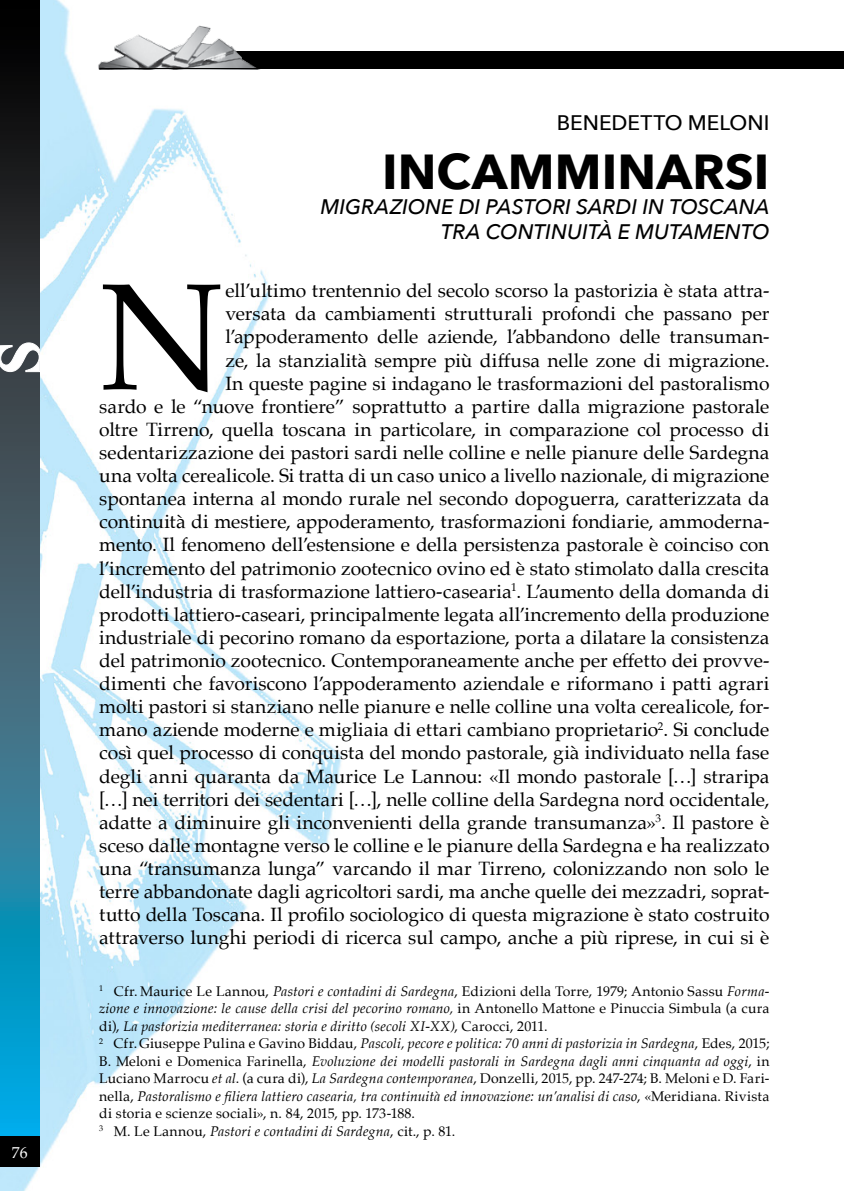
<style>
.page{position:relative;width:844px;height:1191px;background:#fff}
.page>*{position:absolute;margin:0;border:0;box-sizing:border-box;transform-origin:0 0}
.t1{font:151.55px "Palatino";color:#000}
.t2{font:700 49px "Avenir Next";color:#000}
.t3{font:italic 500 21px/25.2px "Avenir Next";color:#000;text-align:right}
.t4{font:500 21px "Avenir Next";color:#000}
.t5{font:19.25px/23.1px "Palatino";letter-spacing:-.005em;color:#000;text-align:right}
.t6{font:15.75px "Palatino";color:#fff}
.t7{font:italic 14px/17.5px "Palatino";letter-spacing:.01em;color:#000}
.s1{font-style:normal}
</style>
<div class="page">
<img style="left:0;top:0;width:355px;height:1191px">
<svg style="left:0;top:0;width:40px;height:1136px;background:#265b6d"></svg>
<div style="left:124px;top:52px;width:719px;height:17px;background:#000"></div>
<div style="left:0;top:1136px;width:40px;height:30px;background:#000"></div>
<img style="left:95px;top:0;width:174px;height:69px">
<hr style="left:99px;top:68px;width:162px;height:1px;background:#000">
<svg style="left:0;top:342px;width:41px;height:30px"></svg>
<p class="t6" style="left:12px;top:1139px;width:17px">76</p>
<p class="t4" style="left:556px;top:105px;width:214px">BENEDETTO MELONI</p>
<h2 class="t2" style="left:382px;top:129px;width:381px">INCAMMINARSI</h2>
<p class="t3" style="left:320px;top:193px;width:450px">MIGRAZIONE DI PASTORI SARDI IN TOSCANA<br>TRA CONTINUITÀ E MUTAMENTO</p>
<p class="t5" style="left:99px;top:279px;width:671px">ell’ultimo trentennio del secolo scorso la pastorizia è stata attra-<br>versata da cambiamenti strutturali profondi che passano per l’appoderamento delle aziende, l’abbandono delle transuman-<br>ze, la stanzialità sempre più diffusa nelle zone di migrazione.<br>In queste pagine si indagano le trasformazioni del pastoralismo<br>sardo e le “nuove frontiere” soprattutto a partire dalla migrazione pastorale oltre Tirreno, quella toscana in particolare, in comparazione col processo di sedentarizzazione dei pastori sardi nelle colline e nelle pianure delle Sardegna una volta cerealicole. Si tratta di un caso unico a livello nazionale, di migrazione spontanea interna al mondo rurale nel secondo dopoguerra, caratterizzata da continuità di mestiere, appoderamento, trasformazioni fondiarie, ammoderna&shy;mento. Il fenomeno dell’estensione e della persistenza pastorale è coinciso con l’incremento del patrimonio zootecnico ovino ed è stato stimolato dalla crescita dell’industria di trasformazione lattiero-casearia<sup>1</sup>. L’aumento della domanda di prodotti lattiero-caseari, principalmente legata all’incremento della produzione industriale di pecorino romano da esportazione, porta a dilatare la consistenza del patrimonio zootecnico. Contemporaneamente anche per effetto dei provve&shy;dimenti che favoriscono l’appoderamento aziendale e riformano i patti agrari molti pastori si stanziano nelle pianure e nelle colline una volta cerealicole, for&shy;mano aziende moderne e migliaia di ettari cambiano proprietario<sup>2</sup>. Si conclude così quel processo di conquista del mondo pastorale, già individuato nella fase degli anni quaranta da Maurice Le Lannou: «Il mondo pastorale […] straripa […] nei territori dei sedentari […], nelle colline della Sardegna nord occidentale, adatte a diminuire gli inconvenienti della grande transumanza»<sup>3</sup>. Il pastore è sceso dalle montagne verso le colline e le pianure della Sardegna e ha realizzato una “transumanza lunga” varcando il mar Tirreno, colonizzando non solo le terre abbandonate dagli agricoltori sardi, ma anche quelle dei mezzadri, soprat&shy;tutto della Toscana. Il profilo sociologico di questa migrazione è stato costruito attraverso lunghi periodi di ricerca sul campo, anche a più riprese, in cui si è</p>
<p class="t7" style="left:99px;top:982px;width:671px"><sup>1</sup> <span class="s1">Cfr. Maurice Le Lannou,</span> Pastori e contadini di Sardegna<span class="s1">, Edizioni della Torre, 1979; Antonio Sassu</span> Forma&shy;zione e innovazione: le cause della crisi del pecorino romano, <span class="s1">in Antonello Mattone e Pinuccia Simbula (a cura di),</span> La pastorizia mediterranea: storia e diritto (secoli XI-XX)<span class="s1">, Carocci, 2011.<br></span><sup>2</sup> <span class="s1">Cfr.Giuseppe Pulina e Gavino Biddau,</span> Pascoli, pecore e politica: 70 anni di pastorizia in Sardegna<span class="s1">, Edes, 2015; B. Meloni e Domenica Farinella,</span> Evoluzione dei modelli pastorali in Sardegna dagli anni cinquanta ad oggi<span class="s1">, in Luciano Marrocu</span> et al<span class="s1">. (a cura di),</span> La Sardegna contemporanea<span class="s1">, Donzelli, 2015, pp. 247-274; B. Meloni e D. Fari&shy;nella,</span> Pastoralismo e filiera lattiero casearia, tra continuità ed innovazione: un’analisi di caso<span class="s1">, «Meridiana. Rivista di storia e scienze sociali», n. 84, 2015, pp. 173-188.<br></span><sup>3</sup> <span class="s1">M. Le Lannou,</span> Pastori e contadini di Sardegna<span class="s1">, cit., p. 81.</span></p>
<h1 class="t1" style="left:99px;top:212px;width:127px">N</h1>
</div>
